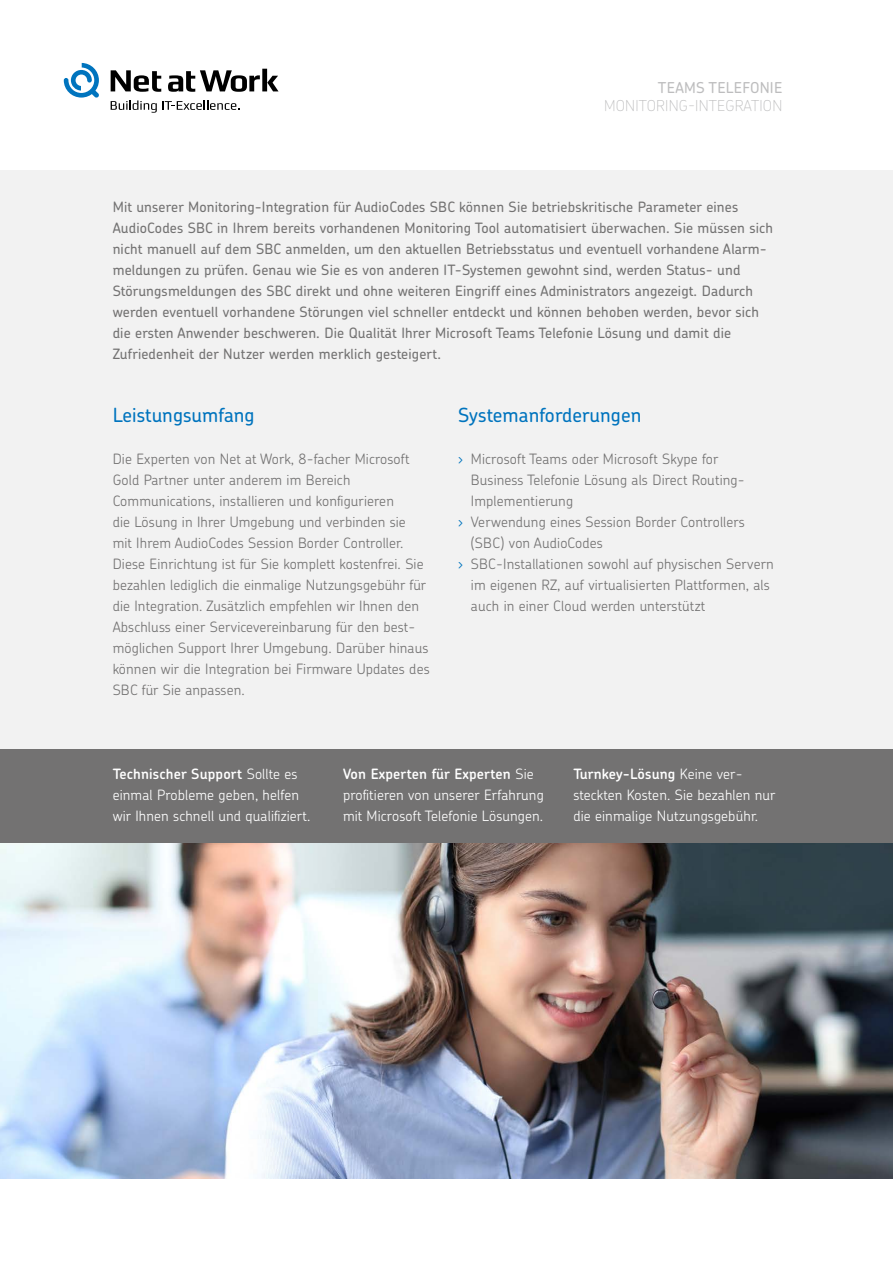
<style>
.page{position:relative;width:893px;height:1263px;background:#fff}
.page>*{position:absolute;margin:0;border:0;box-sizing:border-box;transform-origin:0 0}
.t1{font:500 19.5px "Chevin Pro";letter-spacing:.005em;color:#0074be}
.t2{font:100 15px "Chevin Pro";letter-spacing:.015em;color:#bdbdbe}
.t3{font:500 15px "Chevin Pro";letter-spacing:.015em;color:#bdbdbe}
.t4{font:300 14.25px/21px "Chevin Pro";letter-spacing:.01em;color:#737272}
.t5{font:500 14.25px/21px "Chevin Pro";letter-spacing:.01em;color:#737272}
.t6{font:300 14.25px/21px "Chevin Pro";letter-spacing:.01em;color:#fff}
.s1{color:#0074be}
.s2{font-weight:600}
</style>
<div class="page">
<img style="left:0;top:842px;width:893px;height:336px">
<div style="left:0;top:170px;width:893px;height:588px;background:#f2f2f2"></div>
<svg style="left:111px;top:100px;width:129px;height:13px"></svg>
<svg style="left:111px;top:70px;width:50px;height:22px"></svg>
<svg style="left:168px;top:69px;width:111px;height:23px"></svg>
<svg style="left:64px;top:63px;width:35px;height:35px"></svg>
<div style="left:0;top:749px;width:893px;height:93px;background:#737272"></div>
<p class="t3" style="left:658px;top:77px;width:126px">TEAMS TELEFONIE</p>
<p class="t2" style="left:604px;top:95px;width:180px">MONITORING-INTEGRATION</p>
<p class="t5" style="left:113px;top:196px;width:662px">Mit unserer Monitoring-Integration für AudioCodes SBC können Sie betriebskritische Parameter eines AudioCodes SBC in Ihrem bereits vorhandenen Monitoring Tool automatisiert überwachen. Sie müssen sich nicht manuell auf dem SBC anmelden, um den aktuellen Betriebsstatus und eventuell vorhandene Alarm&shy;meldungen zu prüfen. Genau wie Sie es von anderen IT-Systemen gewohnt sind, werden Status- und Störungsmeldungen des SBC direkt und ohne weiteren Eingriff eines Administrators angezeigt. Dadurch werden eventuell vorhandene Störungen viel schneller entdeckt und können behoben werden, bevor sich die ersten Anwender beschweren. Die Qualität Ihrer Microsoft Teams Telefonie Lösung und damit die Zufriedenheit der Nutzer werden merklich gesteigert.</p>
<h1 class="t1" style="left:113px;top:402px;width:143px">Leistungsumfang</h1>
<p class="t4" style="left:113px;top:448px;width:318px">Die Experten von Net at Work, 8-facher Microsoft Gold Partner unter anderem im Bereich Communications, installieren und konfigurieren<br>die Lösung in Ihrer Umgebung und verbinden sie<br>mit Ihrem AudioCodes Session Border Controller.<br>Diese Einrichtung ist für Sie komplett kostenfrei. Sie bezahlen lediglich die einmalige Nutzungsgebühr für die Integration. Zusätzlich empfehlen wir Ihnen den Abschluss einer Servicevereinbarung für den best&shy;möglichen Support Ihrer Umgebung. Darüber hinaus können wir die Integration bei Firmware Updates des SBC für Sie anpassen.</p>
<h1 class="t1" style="left:458px;top:402px;width:185px">Systemanforderungen</h1>
<p class="t4" style="left:458px;top:448px;width:262px"><span class="s1">›</span> Microsoft Teams oder Microsoft Skype for</p>
<p class="t4" style="left:471px;top:469px;width:273px">Business Telefonie Lösung als Direct Routing-</p>
<p class="t4" style="left:471px;top:490px;width:104px">Implementierung</p>
<p class="t4" style="left:458px;top:511px;width:288px"><span class="s1">›</span> Verwendung eines Session Border Controllers</p>
<p class="t4" style="left:471px;top:532px;width:133px">(SBC) von AudioCodes</p>
<p class="t4" style="left:458px;top:553px;width:317px"><span class="s1">›</span> SBC-Installationen sowohl auf physischen Servern</p>
<p class="t4" style="left:471px;top:574px;width:300px">im eigenen RZ, auf virtualisierten Plattformen, als</p>
<p class="t4" style="left:471px;top:595px;width:236px">auch in einer Cloud werden unterstützt</p>
<p class="t6" style="left:113px;top:763px;width:199px"><span class="s2">Technischer Support</span> Sollte es einmal Probleme geben, helfen wir Ihnen schnell und qualifiziert.</p>
<p class="t6" style="left:343px;top:763px;width:202px"><span class="s2">Von Experten für Experten</span> Sie profitieren von unserer Erfahrung mit Microsoft Telefonie Lösungen.</p>
<p class="t6" style="left:573px;top:763px;width:204px"><span class="s2">Turnkey-Lösung</span> Keine ver&shy;steckten Kosten. Sie bezahlen nur die einmalige Nutzungsgebühr.</p>
</div>
